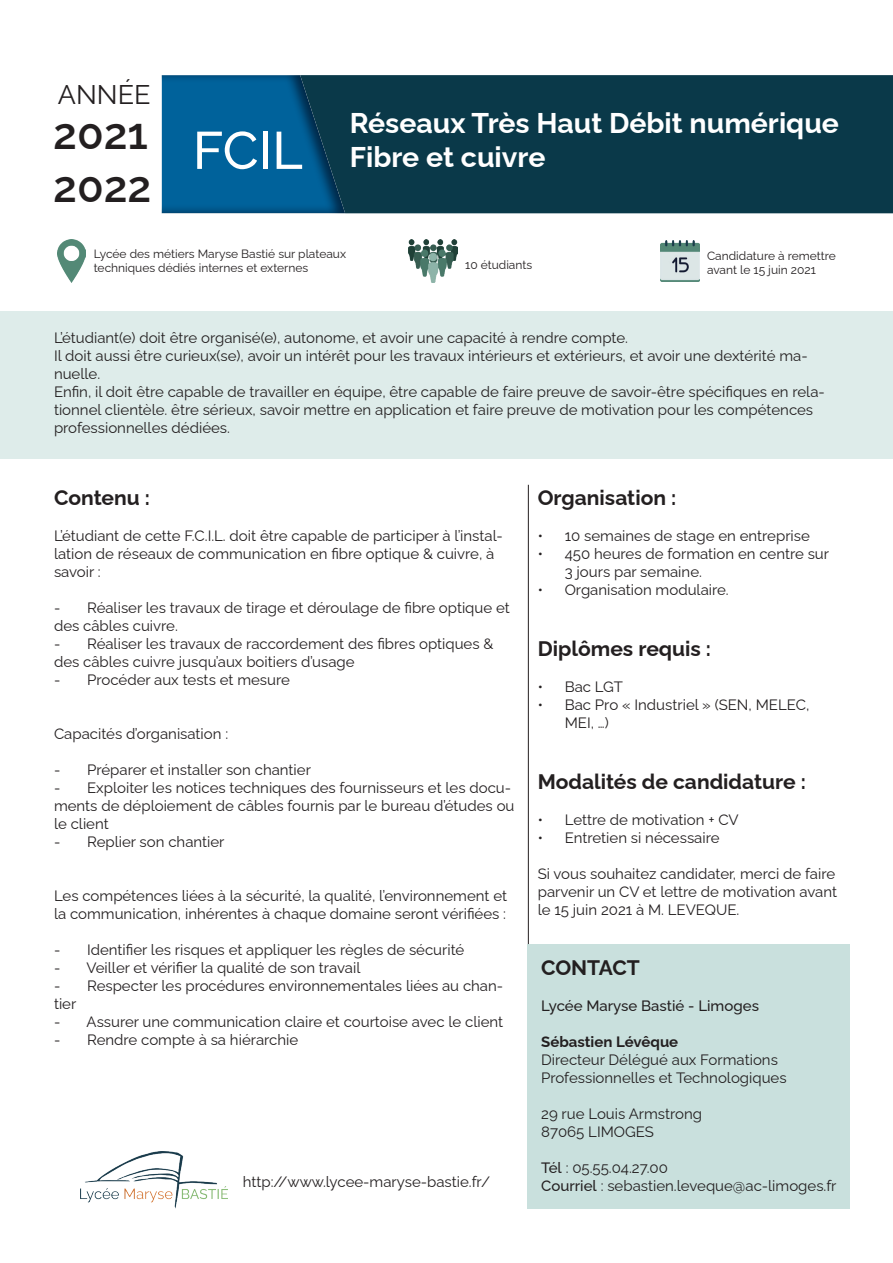
<style>
.page{position:relative;width:893px;height:1263px;background:#fff}
.page>*{position:absolute;margin:0;border:0;box-sizing:border-box;transform-origin:0 0}
.Titre_de_première_pa{font:500 52.5px "Raleway";color:#fff}
.Détails_acronyme{font:600 43.5px "Raleway";color:#231f20}
.Gros_titre_bleu{font:700 28.5px "Raleway";color:#fff}
.Titre_noir{font:27px "Raleway";color:#231f20}
.Titre_noir-2{font:700 21px "Raleway";color:#231f20}
.Texte_courant_noir{font:15px/18px "Raleway";color:#231f20}
.Texte_courant_noir-2{font:500 15px "Raleway";color:#231f20}
.Texte_courant_noir-3{font:700 15px "Raleway";color:#231f20}
.Texte_courant_noir-4{font:12px/14.4px "Raleway";color:#231f20}
.s1{font-weight:500}
</style>
<div class="page">
<div style="left:346px;top:75px;width:547px;height:138px;background:#0a3949"></div>
<div style="left:159px;top:74px;width:187px;height:141px;background:#0a3949;opacity:.75"></div>
<div style="left:0;top:311px;width:893px;height:148px;background:#deecea"></div>
<img style="left:80px;top:1152px;width:148px;height:57px">
<div style="left:527px;top:944px;width:323px;height:265px;background:#c9e0dd"></div>
<hr style="left:528px;top:485px;width:1px;height:459px;background:#231f20">
<img style="left:660px;top:241px;width:39px;height:40px">
<img style="left:408px;top:240px;width:50px;height:42px">
<img style="left:58px;top:240px;width:27px;height:42px">
<p class="Titre_noir" style="left:58px;top:73px;width:94px">ANNÉE</p>
<p class="Détails_acronyme" style="left:53px;top:99px;width:96px">2021</p>
<p class="Détails_acronyme" style="left:53px;top:151px;width:100px">2022</p>
<p class="Titre_de_première_pa" style="left:193px;top:108px;width:112px">FCIL</p>
<p class="Gros_titre_bleu" style="left:350px;top:100px;width:491px">Réseaux Très Haut Débit numérique</p>
<p class="Gros_titre_bleu" style="left:350px;top:134px;width:197px">Fibre et cuivre</p>
<p class="Texte_courant_noir-4" style="left:94px;top:245px;width:254px">Lycée des métiers Maryse Bastié sur plateaux techniques dédiés internes et externes</p>
<p class="Texte_courant_noir-4" style="left:465px;top:257px;width:69px">10 étudiants</p>
<p class="Texte_courant_noir-4" style="left:707px;top:247px;width:130px">Candidature à remettre avant le 15 juin 2021</p>
<p class="Texte_courant_noir" style="left:54px;top:327px;width:575px">L’étudiant(e) doit être organisé(e), autonome, et avoir une capacité à rendre compte.</p>
<p class="Texte_courant_noir" style="left:54px;top:345px;width:755px">Il doit aussi être curieux(se), avoir un intérêt pour les travaux intérieurs et extérieurs, et avoir une dextérité ma&shy;nuelle.</p>
<p class="Texte_courant_noir" style="left:54px;top:381px;width:772px">Enfin, il doit être capable de travailler en équipe, être capable de faire preuve de savoir-être spécifiques en rela&shy;tionnel clientèle. être sérieux, savoir mettre en application et faire preuve de motivation pour les compétences professionnelles dédiées.</p>
<p class="Titre_noir-2" style="left:538px;top:480px;width:140px">Organisation :</p>
<p class="Texte_courant_noir" style="left:538px;top:525px;width:274px">• 10 semaines de stage en entreprise</p>
<p class="Texte_courant_noir" style="left:565px;top:543px;width:266px;text-indent:-27px">• 450 heures de formation en centre sur<br>3 jours par semaine.</p>
<p class="Texte_courant_noir" style="left:538px;top:579px;width:193px">• Organisation modulaire.</p>
<p class="Titre_noir-2" style="left:54px;top:480px;width:98px">Contenu :</p>
<p class="Texte_courant_noir" style="left:54px;top:525px;width:450px">L’étudiant de cette F.C.I.L. doit être capable de participer à l’instal&shy;lation de réseaux de communication en fibre optique &amp; cuivre, à savoir :</p>
<p class="Texte_courant_noir" style="left:54px;top:597px;width:457px">- Réaliser les travaux de tirage et déroulage de fibre optique et des câbles cuivre.</p>
<p class="Texte_courant_noir" style="left:54px;top:633px;width:441px">- Réaliser les travaux de raccordement des fibres optiques &amp; des câbles cuivre jusqu’aux boitiers d’usage</p>
<p class="Texte_courant_noir" style="left:54px;top:669px;width:237px">- Procéder aux tests et mesure</p>
<p class="Titre_noir-2" style="left:538px;top:631px;width:175px">Diplômes requis :</p>
<p class="Texte_courant_noir" style="left:538px;top:676px;width:87px">• Bac LGT</p>
<p class="Texte_courant_noir" style="left:565px;top:694px;width:246px;text-indent:-27px">• Bac Pro « Industriel » (SEN, MELEC,<br>MEI, …)</p>
<p class="Texte_courant_noir" style="left:54px;top:723px;width:176px">Capacités d’organisation :</p>
<p class="Texte_courant_noir" style="left:54px;top:759px;width:258px">- Préparer et installer son chantier</p>
<p class="Texte_courant_noir" style="left:54px;top:777px;width:462px">- Exploiter les notices techniques des fournisseurs et les docu&shy;ments de déploiement de câbles fournis par le bureau d’études ou le client</p>
<p class="Texte_courant_noir" style="left:54px;top:831px;width:172px">- Replier son chantier</p>
<p class="Texte_courant_noir" style="left:54px;top:885px;width:455px">Les compétences liées à la sécurité, la qualité, l’environnement et la communication, inhérentes à chaque domaine seront vérifiées :</p>
<p class="Texte_courant_noir" style="left:54px;top:939px;width:412px">- Identifier les risques et appliquer les règles de sécurité</p>
<p class="Texte_courant_noir" style="left:54px;top:957px;width:308px">- Veiller et vérifier la qualité de son travail</p>
<p class="Texte_courant_noir" style="left:54px;top:975px;width:451px">- Respecter les procédures environnementales liées au chan&shy;tier</p>
<p class="Texte_courant_noir" style="left:54px;top:1011px;width:451px">- Assurer une communication claire et courtoise avec le client</p>
<p class="Texte_courant_noir" style="left:54px;top:1029px;width:246px">- Rendre compte à sa hiérarchie</p>
<p class="Titre_noir-2" style="left:538px;top:765px;width:270px">Modalités de candidature :</p>
<p class="Texte_courant_noir" style="left:538px;top:809px;width:202px">• Lettre de motivation + CV</p>
<p class="Texte_courant_noir" style="left:538px;top:827px;width:183px">• Entretien si nécessaire</p>
<p class="Texte_courant_noir" style="left:538px;top:863px;width:301px">Si vous souhaitez candidater, merci de faire parvenir un CV et lettre de motivation avant le 15 juin 2021 à M. LEVEQUE.</p>
<p class="Titre_noir-2" style="left:541px;top:951px;width:100px">CONTACT</p>
<p class="Texte_courant_noir-2" style="left:541px;top:994px;width:219px">Lycée Maryse Bastié - Limoges</p>
<p class="Texte_courant_noir-3" style="left:541px;top:1030px;width:139px">Sébastien Lévêque</p>
<p class="Texte_courant_noir" style="left:541px;top:1049px;width:238px">Directeur Délégué aux Formations</p>
<p class="Texte_courant_noir" style="left:541px;top:1067px;width:247px">Professionnelles et Technologiques</p>
<p class="Texte_courant_noir" style="left:541px;top:1103px;width:162px">29 rue Louis Armstrong</p>
<p class="Texte_courant_noir" style="left:541px;top:1121px;width:114px">87065 LIMOGES</p>
<p class="Texte_courant_noir" style="left:541px;top:1157px;width:128px"><span class="s1">Tél</span> : 05.55.04.27.00</p>
<p class="Texte_courant_noir" style="left:243px;top:1171px;width:249px">http://www.lycee-maryse-bastie.fr/</p>
<p class="Texte_courant_noir" style="left:541px;top:1175px;width:297px"><span class="s1">Courriel</span> : sebastien.leveque@ac-limoges.fr</p>
</div>
